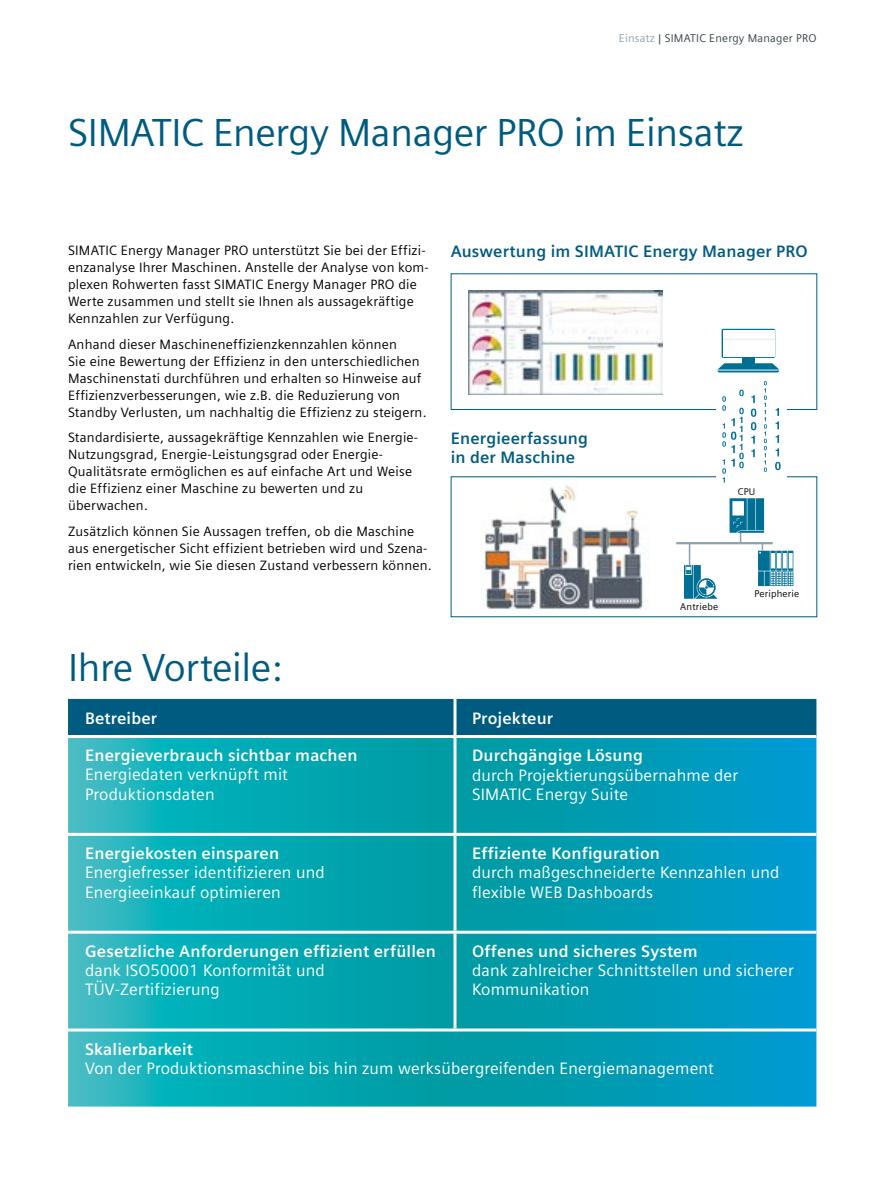
<style>
.page{position:relative;width:893px;height:1191px;background:#fff}
.page>*{position:absolute;margin:0;border:0;box-sizing:border-box;transform-origin:0 0}
.t1{font:39px "Siemens Sans Global";letter-spacing:-.01em;color:#005b81}
.t2{font:16.5px/19.2px "Siemens Sans Global";letter-spacing:.01em;color:#fff}
.t3{font:700 16.5px "Siemens Sans Global";letter-spacing:.01em;color:#fff}
.t4{font:700 16.5px/19.2px "Siemens Sans Global";letter-spacing:.01em;color:#005b81}
.t5{font:13.5px/17px "Siemens Sans Global";letter-spacing:.015em;color:#000}
.t6{font:11.25px "Siemens Sans Global";letter-spacing:.02em;color:#384247}
.t7{font:9.75px "Siemens Sans Global";letter-spacing:.02em;color:#000}
.s1{color:#8ca3af}
</style>
<div class="page">
<div style="left:68px;top:699px;width:748px;height:36px;background:#005b81"></div>
<svg style="left:68px;top:738px;width:748px;height:368px;background:#06a3b6"></svg>
<hr style="left:68px;top:833px;width:387px;height:3px;background:#fff">
<hr style="left:455px;top:833px;width:361px;height:3px;background:#fff">
<hr style="left:68px;top:930px;width:387px;height:3px;background:#fff">
<hr style="left:455px;top:930px;width:361px;height:3px;background:#fff">
<hr style="left:68px;top:1028px;width:387px;height:3px;background:#fff">
<hr style="left:455px;top:1028px;width:361px;height:3px;background:#fff">
<hr style="left:453px;top:699px;width:3px;height:36px;background:#fff">
<hr style="left:453px;top:738px;width:3px;height:95px;background:#fff">
<hr style="left:453px;top:836px;width:3px;height:94px;background:#fff">
<hr style="left:453px;top:933px;width:3px;height:95px;background:#fff">
<div style="left:451px;top:273px;width:366px;height:137px;border:1px solid #005b81"></div>
<img style="left:468px;top:291px;width:195px;height:104px">
<img style="left:483px;top:485px;width:164px;height:125px">
<hr style="left:676px;top:542px;width:97px;height:2px;background:#8ca3af">
<svg style="left:684px;top:544px;width:34px;height:55px"></svg>
<svg style="left:729px;top:498px;width:64px;height:88px"></svg>
<svg style="left:717px;top:329px;width:62px;height:43px"></svg>
<img style="left:723px;top:330px;width:51px;height:26px">
<div style="left:716px;top:378px;width:70px;height:108px;background:#fff"></div>
<svg style="left:775px;top:462px;width:6px;height:8px"></svg>
<svg style="left:775px;top:435px;width:4px;height:21px"></svg>
<svg style="left:775px;top:408px;width:4px;height:21px"></svg>
<svg style="left:751px;top:449px;width:4px;height:8px"></svg>
<svg style="left:751px;top:436px;width:4px;height:7px"></svg>
<svg style="left:751px;top:395px;width:5px;height:35px"></svg>
<svg style="left:764px;top:381px;width:3px;height:91px"></svg>
<svg style="left:722px;top:390px;width:22px;height:92px"></svg>
<p class="t6" style="left:619px;top:30px;width:199px"><span class="s1">Einsatz</span> | SIMATIC Energy Manager PRO</p>
<h1 class="t1" style="left:68px;top:104px;width:677px">SIMATIC Energy Manager PRO im Einsatz</h1>
<p class="t5" style="left:68px;top:243px;width:362px">SIMATIC Energy Manager PRO unterstützt Sie bei der Effizi&shy;enzanalyse Ihrer Maschinen. Anstelle der Analyse von kom&shy;plexen Rohwerten fasst SIMATIC Energy Manager PRO die Werte zusammen und stellt sie Ihnen als aussagekräftige Kennzahlen zur Verfügung.</p>
<p class="t5" style="left:68px;top:336px;width:360px">Anhand dieser Maschineneffizienzkennzahlen können<br>Sie eine Bewertung der Effizienz in den unterschiedlichen Maschinenstati durchführen und erhalten so Hinweise auf Effizienzverbesserungen, wie z.B. die Reduzierung von Standby Verlusten, um nachhaltig die Effizienz zu steigern.</p>
<p class="t5" style="left:68px;top:430px;width:350px">Standardisierte, aussagekräftige Kennzahlen wie Energie-Nutzungsgrad, Energie-Leistungsgrad oder Energie-Qualitätsrate ermöglichen es auf einfache Art und Weise die Effizienz einer Maschine zu bewerten und zu überwachen.</p>
<p class="t5" style="left:68px;top:523px;width:365px">Zusätzlich können Sie Aussagen treffen, ob die Maschine aus energetischer Sicht effizient betrieben wird und Szena&shy;rien entwickeln, wie Sie diesen Zustand verbessern können.</p>
<h1 class="t1" style="left:68px;top:638px;width:216px">Ihre Vorteile:</h1>
<p class="t4" style="left:451px;top:241px;width:358px">Auswertung im SIMATIC Energy Manager PRO</p>
<p class="t4" style="left:451px;top:428px;width:139px">Energieerfassung in der Maschine</p>
<p class="t7" style="left:738px;top:484px;width:19px">CPU</p>
<p class="t7" style="left:680px;top:600px;width:40px">Antriebe</p>
<p class="t7" style="left:754px;top:586px;width:46px">Peripherie</p>
<p class="t3" style="left:85px;top:708px;width:74px">Betreiber</p>
<p class="t3" style="left:472px;top:708px;width:83px">Projekteur</p>
<p class="t3" style="left:85px;top:746px;width:274px">Energieverbrauch sichtbar machen</p>
<p class="t2" style="left:85px;top:766px;width:204px">Energiedaten verknüpft mit<br>Produktionsdaten</p>
<p class="t3" style="left:472px;top:746px;width:173px">Durchgängige Lösung</p>
<p class="t2" style="left:472px;top:766px;width:268px">durch Projektierungsübernahme der<br>SIMATIC Energy Suite</p>
<p class="t3" style="left:85px;top:844px;width:196px">Energiekosten einsparen</p>
<p class="t2" style="left:85px;top:863px;width:241px">Energiefresser identifizieren und<br>Energieeinkauf optimieren</p>
<p class="t3" style="left:85px;top:941px;width:352px">Gesetzliche Anforderungen effizient erfüllen</p>
<p class="t2" style="left:85px;top:961px;width:241px">dank ISO50001 Konformität und<br>TÜV-Zertifizierung</p>
<p class="t3" style="left:472px;top:844px;width:190px">Effiziente Konfiguration</p>
<p class="t2" style="left:472px;top:863px;width:309px">durch maßgeschneiderte Kennzahlen und flexible WEB Dashboards</p>
<p class="t3" style="left:472px;top:941px;width:227px">Offenes und sicheres System</p>
<p class="t2" style="left:472px;top:961px;width:323px">dank zahlreicher Schnittstellen und sicherer<br>Kommunikation</p>
<p class="t3" style="left:85px;top:1039px;width:109px">Skalierbarkeit</p>
<p class="t2" style="left:85px;top:1059px;width:630px">Von der Produktionsmaschine bis hin zum werksübergreifenden Energiemanagement</p>
</div>
